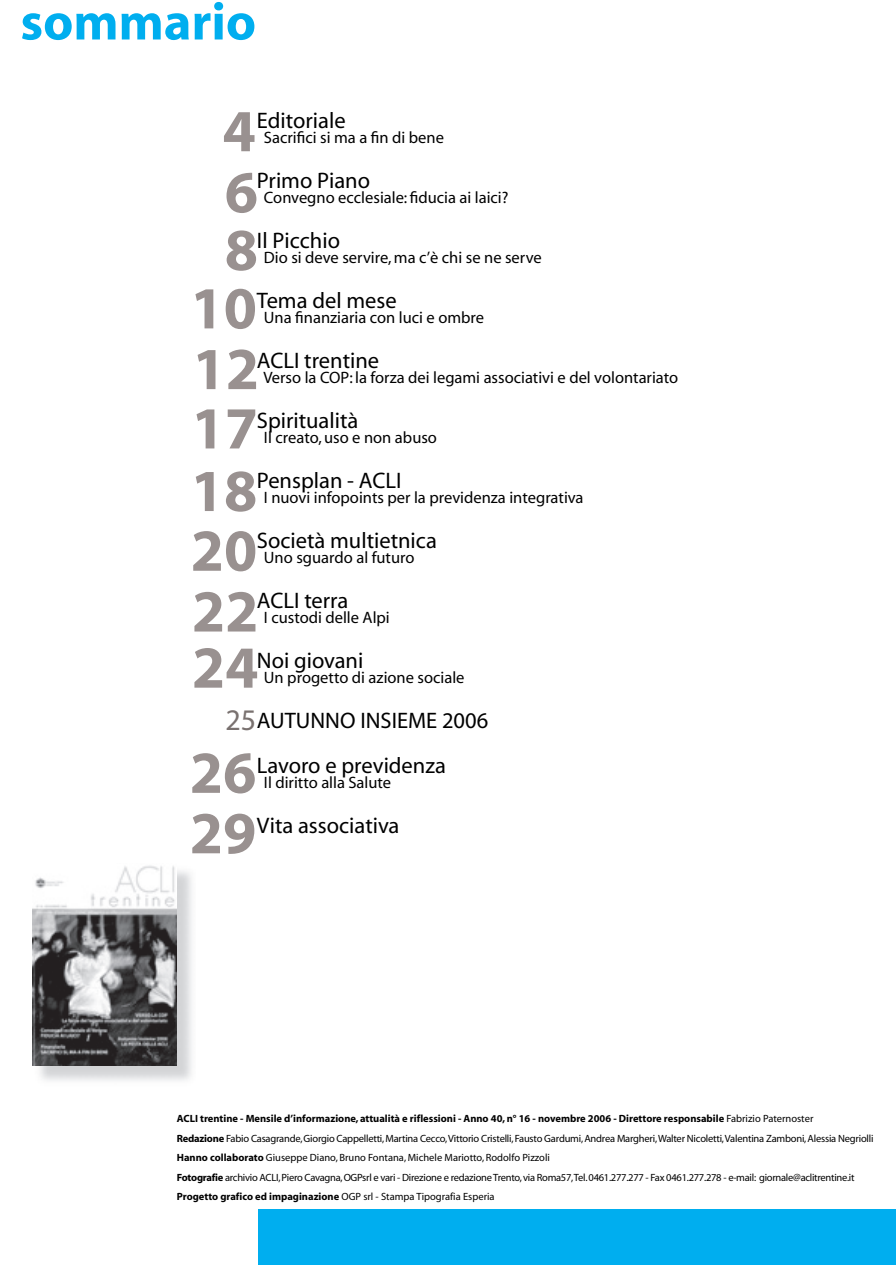
<style>
.page{position:relative;width:896px;height:1265px;background:#fff}
.page>*{position:absolute;margin:0;border:0;box-sizing:border-box;transform-origin:0 0}
.t1{font:700 60px/61.1px "Myriad";color:#999190}
.t2{font:700 52.5px "Myriad";color:#00aeef}
.t3{font:30px "Myriad";color:#79716f}
.t4{font:22.5px/45px "Myriad";color:#000}
.t5{font:16.5px "Myriad";color:#000}
.t6{font:10.5px/19.5px "Myriad";letter-spacing:-.02em;color:#000}
.s1{font-weight:700}
</style>
<div class="page">
<div style="left:258px;top:1209px;width:637px;height:56px;background:#00aeef"></div>
<img style="left:33px;top:865px;width:144px;height:201px">
<h2 class="t2" style="left:20px;top:2px;width:237px">sommario</h2>
<h3 class="t4" style="left:257px;top:100px;width:90px">Editoriale</h3>
<h3 class="t5" style="left:264px;top:131px;width:181px">Sacrifici si ma a fin di bene</h3>
<h3 class="t4" style="left:257px;top:160px;width:115px">Primo Piano</h3>
<h3 class="t5" style="left:264px;top:191px;width:246px">Convegno ecclesiale: fiducia ai laici?</h3>
<h3 class="t4" style="left:257px;top:220px;width:85px">Il Picchio</h3>
<h3 class="t5" style="left:264px;top:251px;width:279px">Dio si deve servire, ma c’è chi se ne serve</h3>
<h3 class="t4" style="left:257px;top:280px;width:141px">Tema del mese</h3>
<h3 class="t5" style="left:264px;top:311px;width:222px">Una finanziaria con luci e ombre</h3>
<h3 class="t4" style="left:257px;top:340px;width:124px">ACLI trentine</h3>
<h3 class="t5" style="left:263px;top:371px;width:416px">Verso la COP: la forza dei legami associativi e del volontariato</h3>
<h3 class="t4" style="left:257px;top:400px;width:103px">Spiritualità</h3>
<h3 class="t5" style="left:264px;top:431px;width:174px">Il creato, uso e non abuso</h3>
<h3 class="t4" style="left:257px;top:460px;width:146px">Pensplan - ACLI</h3>
<h3 class="t5" style="left:264px;top:491px;width:321px">I nuovi infopoints per la previdenza integrativa</h3>
<h3 class="t4" style="left:257px;top:520px;width:181px">Società multietnica</h3>
<h3 class="t5" style="left:264px;top:551px;width:152px">Uno sguardo al futuro</h3>
<h3 class="t4" style="left:257px;top:580px;width:93px">ACLI terra</h3>
<h3 class="t5" style="left:264px;top:611px;width:127px">I custodi delle Alpi</h3>
<h3 class="t4" style="left:257px;top:640px;width:108px">Noi giovani</h3>
<h3 class="t5" style="left:264px;top:671px;width:202px">Un progetto di azione sociale</h3>
<h3 class="t4" style="left:257px;top:700px;width:233px">AUTUNNO INSIEME 2006<br>Lavoro e previdenza</h3>
<h3 class="t5" style="left:264px;top:776px;width:129px">Il diritto alla Salute</h3>
<h3 class="t4" style="left:257px;top:805px;width:144px">Vita associativa</h3>
<h1 class="t1" style="left:222px;top:105px;width:37px">4<br>6</h1>
<h1 class="t1" style="left:225px;top:224px;width:35px">8</h1>
<h1 class="t1" style="left:190px;top:253px;width:69px;line-height:120px">10<br>17</h1>
<h1 class="t1" style="left:192px;top:343px;width:68px">12</h1>
<h1 class="t1" style="left:190px;top:465px;width:68px">18</h1>
<h1 class="t1" style="left:190px;top:525px;width:68px">20</h1>
<h1 class="t1" style="left:192px;top:585px;width:68px">22</h1>
<h1 class="t1" style="left:192px;top:642px;width:68px">24</h1>
<h3 class="t3" style="left:225px;top:708px;width:32px">25</h3>
<h1 class="t1" style="left:190px;top:747px;width:68px">26</h1>
<h1 class="t1" style="left:190px;top:807px;width:68px">29</h1>
<p class="t6" style="left:177px;top:1109px;width:698px"><span class="s1">ACLI trentine - Mensile d’informazione, attualità e riflessioni - Anno 40, n° 16 - novembre 2006 - Direttore responsabile</span> Fabrizio Paternoster<br><span class="s1">Redazione</span> Fabio Casagrande, Giorgio Cappelletti, Martina Cecco, Vittorio Cristelli, Fausto Gardumi, Andrea Margheri, Walter Nicoletti, Valentina Zamboni, Alessia Negriolli <span class="s1">Hanno collaborato</span> Giuseppe Diano, Bruno Fontana, Michele Mariotto, Rodolfo Pizzoli<br><span class="s1">Fotografie</span> archivio ACLI, Piero Cavagna, OGPsrl e vari - Direzione e redazione Trento, via Roma57,Tel. 0461.277.277 - Fax 0461.277.278 - e-mail: giornale@aclitrentine.it <span class="s1">Progetto grafico ed impaginazione</span> OGP srl - Stampa Tipografia Esperia</p>
</div>
